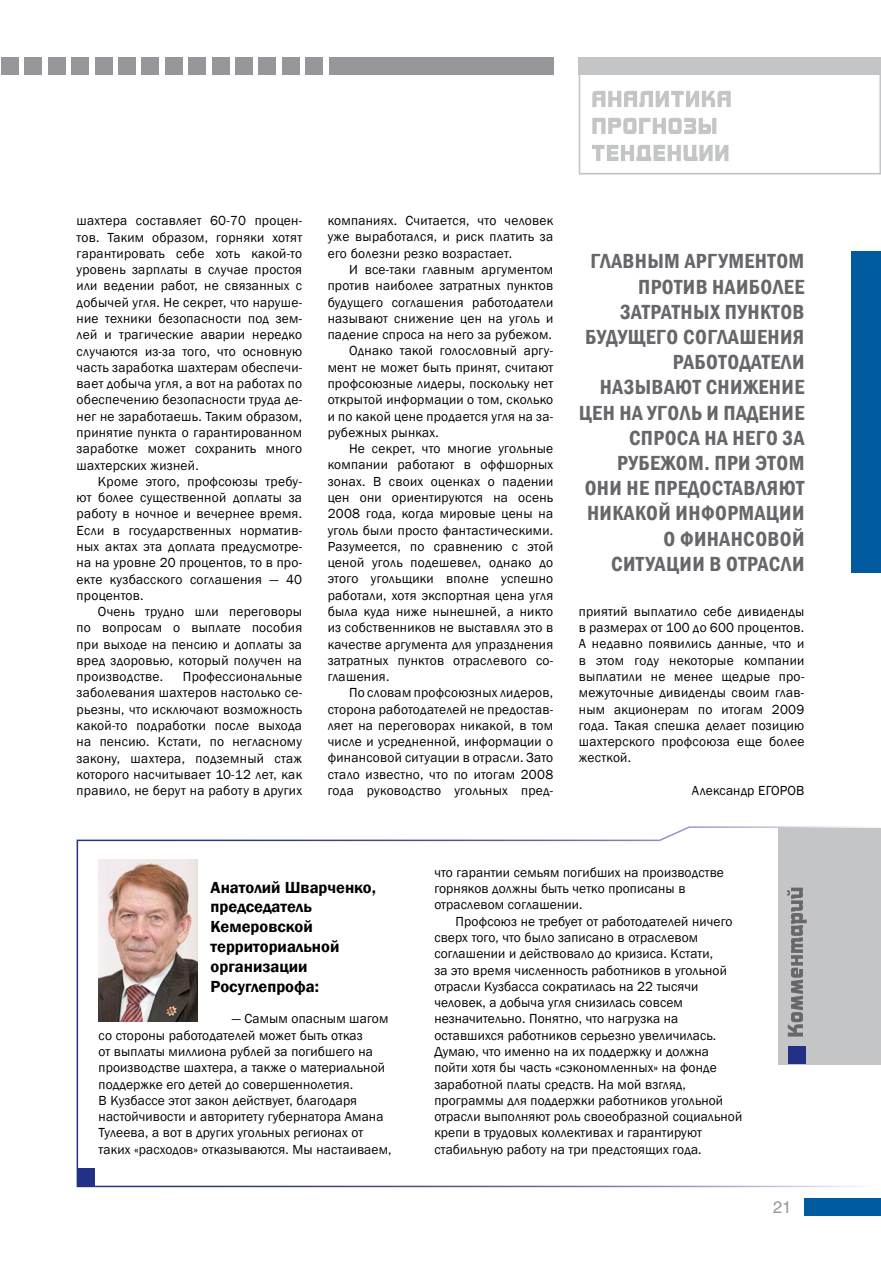
<style>
.page{position:relative;width:881px;height:1263px;background:#fff}
.page>*{position:absolute;margin:0;border:0;box-sizing:border-box;transform-origin:0 0}
.t1{font:600 condensed 21px/25.2px "Franklin Gothic";letter-spacing:.02em;color:#68666b;text-align:right}
.t2{font:600 16.5px/19.8px "Franklin Gothic";color:#000}
.t3{font:16.5px "Helios";color:#97979b}
.t4{font:13.5px/16.4px "Franklin Gothic";letter-spacing:.01em;color:#000;text-align:justify}
</style>
<div class="page">
<div style="left:578px;top:57px;width:302px;height:117px;border:2px solid #c3c5c6"></div>
<div style="left:329px;top:58px;width:224px;height:17px;background:#97979b"></div>
<div style="left:1px;top:58px;width:17px;height:17px;background:#97979b"></div>
<div style="left:578px;top:58px;width:302px;height:17px;background:#c3c5c6"></div>
<svg style="left:592px;top:145px;width:136px;height:16px"></svg>
<svg style="left:592px;top:118px;width:124px;height:16px"></svg>
<svg style="left:592px;top:91px;width:138px;height:16px"></svg>
<div style="left:804px;top:1198px;width:76px;height:17px;background:#005b9f"></div>
<div style="left:25px;top:58px;width:17px;height:17px;background:#97979b"></div>
<div style="left:48px;top:58px;width:17px;height:17px;background:#97979b"></div>
<div style="left:72px;top:58px;width:17px;height:17px;background:#97979b"></div>
<div style="left:95px;top:58px;width:17px;height:17px;background:#97979b"></div>
<div style="left:118px;top:58px;width:17px;height:17px;background:#97979b"></div>
<div style="left:142px;top:58px;width:17px;height:17px;background:#97979b"></div>
<div style="left:165px;top:58px;width:17px;height:17px;background:#97979b"></div>
<div style="left:188px;top:58px;width:17px;height:17px;background:#97979b"></div>
<div style="left:212px;top:58px;width:17px;height:17px;background:#97979b"></div>
<div style="left:235px;top:58px;width:17px;height:17px;background:#97979b"></div>
<div style="left:259px;top:58px;width:17px;height:17px;background:#97979b"></div>
<div style="left:282px;top:58px;width:17px;height:17px;background:#97979b"></div>
<div style="left:305px;top:58px;width:17px;height:17px;background:#97979b"></div>
<svg style="left:76px;top:826px;width:804px;height:362px"></svg>
<div style="left:850px;top:251px;width:30px;height:322px;background:#005b9f"></div>
<p class="t4" style="left:77px;top:213px;width:227px">шахтера составляет 60-70 процен&shy;тов. Таким образом, горняки хотят гарантировать себе хоть какой-то уровень зарплаты в случае простоя или ведении работ, не связанных с добычей угля. Не секрет, что наруше&shy;ние техники безопасности под зем&shy;лей и трагические аварии нередко случаются из-за того, что основную часть заработка шахтерам обеспечи&shy;вает добыча угля, а вот на работах по обеспечению безопасности труда де&shy;нег не заработаешь. Таким образом, принятие пункта о гарантированном заработке может сохранить много шахтерских жизней.</p>
<p class="t4" style="left:77px;top:473px;width:227px;text-indent:21px">Кроме этого, профсоюзы требу&shy;ют более существенной доплаты за работу в ночное и вечернее время.<br>Если в государственных норматив&shy;ных актах эта доплата предусмотре&shy;на на уровне 20 процентов, то в про&shy;екте кузбасского соглашения — 40 процентов.</p>
<p class="t4" style="left:77px;top:604px;width:227px;text-indent:21px">Очень трудно шли переговоры по вопросам о выплате пособия при выходе на пенсию и доплаты за вред здоровью, который получен на производстве.</p>
<p class="t4" style="left:77px;top:669px;width:227px;text-indent:106px">Профессиональные заболевания шахтеров настолько се&shy;рьезны, что исключают возможность какой-то подработки после выхода на пенсию. Кстати, по негласному закону, шахтера, подземный стаж которого насчитывает 10-12 лет, как правило, не берут на работу в других</p>
<p class="t4" style="left:327px;top:213px;width:227px">компаниях. Считается, что человек уже выработался, и риск платить за его болезни резко возрастает.</p>
<p class="t4" style="left:349px;top:262px;width:206px">И все-таки главным аргументом</p>
<p class="t4" style="left:327px;top:278px;width:227px">против наиболее затратных пунктов</p>
<p class="t4" style="left:327px;top:294px;width:227px">будущего соглашения работодатели</p>
<p class="t4" style="left:327px;top:310px;width:227px">называют снижение цен на уголь и</p>
<p class="t4" style="left:327px;top:327px;width:226px">падение спроса на него за рубежом.</p>
<p class="t4" style="left:349px;top:343px;width:206px">Однако такой голословный аргу-</p>
<p class="t4" style="left:327px;top:359px;width:227px">мент не может быть принят, считают</p>
<p class="t4" style="left:327px;top:376px;width:227px">профсоюзные лидеры, поскольку нет</p>
<p class="t4" style="left:327px;top:392px;width:227px">открытой информации о том, сколько</p>
<p class="t4" style="left:327px;top:408px;width:227px">и по какой цене продается угля на за-</p>
<p class="t4" style="left:327px;top:424px;width:113px">рубежных рынках.</p>
<p class="t4" style="left:349px;top:441px;width:206px">Не секрет, что многие угольные</p>
<p class="t4" style="left:327px;top:457px;width:227px">компании работают в оффшорных</p>
<p class="t4" style="left:327px;top:473px;width:227px">зонах. В своих оценках о падении</p>
<p class="t4" style="left:327px;top:490px;width:227px">цен они ориентируются на осень</p>
<p class="t4" style="left:327px;top:506px;width:227px">2008 года, когда мировые цены на</p>
<p class="t4" style="left:327px;top:522px;width:227px">уголь были просто фантастическими.</p>
<p class="t4" style="left:327px;top:538px;width:227px">Разумеется, по сравнению с этой</p>
<p class="t4" style="left:327px;top:555px;width:227px">ценой уголь подешевел, однако до</p>
<p class="t4" style="left:327px;top:571px;width:227px">этого угольщики вполне успешно</p>
<p class="t4" style="left:327px;top:587px;width:227px">работали, хотя экспортная цена угля</p>
<p class="t4" style="left:327px;top:603px;width:227px">была куда ниже нынешней, а никто</p>
<p class="t4" style="left:327px;top:620px;width:227px">из собственников не выставлял это в</p>
<p class="t4" style="left:327px;top:636px;width:227px">качестве аргумента для упразднения</p>
<p class="t4" style="left:327px;top:652px;width:227px">затратных пунктов отраслевого со-</p>
<p class="t4" style="left:327px;top:669px;width:63px">глашения.</p>
<p class="t4" style="left:349px;top:685px;width:206px">По словам профсоюзных лидеров,</p>
<p class="t4" style="left:327px;top:701px;width:227px">сторона работодателей не предостав-</p>
<p class="t4" style="left:327px;top:717px;width:227px">ляет на переговорах никакой, в том</p>
<p class="t4" style="left:327px;top:734px;width:227px">числе и усредненной, информации о</p>
<p class="t4" style="left:327px;top:750px;width:227px">финансовой ситуации в отрасли. Зато</p>
<p class="t4" style="left:327px;top:766px;width:227px">стало известно, что по итогам 2008</p>
<p class="t4" style="left:327px;top:783px;width:227px">года руководство угольных пред-</p>
<p class="t1" style="left:578px;top:248px;width:227px">главным аргументом против наиболее затратных пунктов будущего соглашения работодатели называют снижение цен на уголь и падение спроса на него за рубежом. П ри этом они не предоставляют никакой информации о финансовой ситуации в отрасли</p>
<p class="t4" style="left:578px;top:603px;width:227px">приятий выплатило себе дивиденды в размерах от 100 до 600 процентов.<br>А недавно появились данные, что и в этом году некоторые компании выплатили не менее щедрые про&shy;межуточные дивиденды своим глав&shy;ным акционерам по итогам 2009 года. Такая спешка делает позицию шахтерского профсоюза еще более жесткой.</p>
<p class="t4" style="left:691px;top:783px;width:83px">Александр Егоров</p>
<p class="t2" style="left:210px;top:877px;width:167px">Анатолий Шварченко, председатель<br>Кемеровской территориальной организации<br>Росуглепрофа:</p>
<p class="t4" style="left:99px;top:1011px;width:294px;text-align:left;text-indent:133px">— Самым опасным шагом со стороны работодателей может быть отказ<br>от выплаты миллиона рублей за погибшего на производстве шахтера, а также о материальной поддержке его детей до совершеннолетия.<br>В Кузбассе этот закон действует, благодаря настойчивости и авторитету губернатора Амана Тулеева, а вот в других угольных регионах от таких «расходов» отказываются. Мы настаиваем,</p>
<p class="t4" style="left:434px;top:864px;width:291px;text-align:left">что гарантии семьям погибших на производстве горняков должны быть четко прописаны в отраслевом соглашении.</p>
<p class="t4" style="left:434px;top:913px;width:309px;text-align:left;text-indent:21px">Профсоюз не требует от работодателей ничего сверх того, что было записано в отраслевом соглашении и действовало до кризиса. Кстати,<br>за это время численность работников в угольной отрасли Кузбасса сократилась на 22 тысячи человек, а добыча угля снизилась совсем незначительно. Понятно, что нагрузка на оставшихся работников серьезно увеличилась.<br>Думаю, что именно на их поддержку и должна пойти хотя бы часть «сэкономленных» на фонде заработной платы средств. На мой взгляд, программы для поддержки работников угольной отрасли выполняют роль своеобразной социальной крепи в трудовых коллективах и гарантируют стабильную работу на три предстоящих года.</p>
<p class="t3" style="left:772px;top:1197px;width:20px">21</p>
</div>
